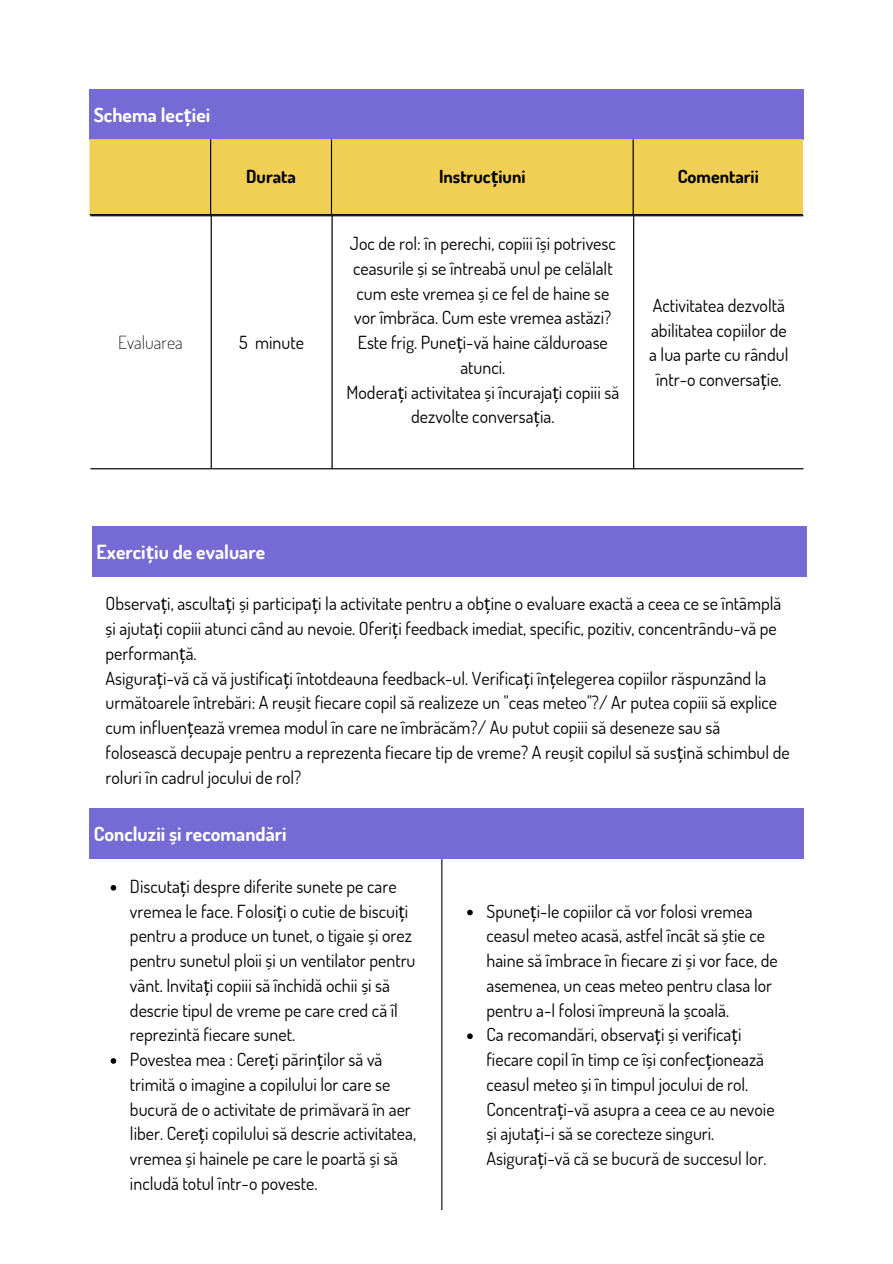
<style>
.page{position:relative;width:893px;height:1264px;background:#fff}
.page>*{position:absolute;margin:0;border:0;box-sizing:border-box;transform-origin:0 0}
.t1{font:700 19.5px "Dosis";color:#fff}
.t2{font:18px/24.8px "Dosis";color:#000}
.t3{font:700 18px "Dosis";color:#000}
.t4{font:200 18px "Dosis";color:#000}
.s1{font-family:"Noto Sans"}
</style>
<div class="page">
<div style="left:89px;top:808px;width:714px;height:50px;background:#766ad4"></div>
<svg style="left:111px;top:885px;width:5px;height:5px"></svg>
<svg style="left:111px;top:1058px;width:5px;height:5px"></svg>
<svg style="left:467px;top:909px;width:5px;height:6px"></svg>
<svg style="left:467px;top:1033px;width:5px;height:6px"></svg>
<hr style="left:441px;top:859px;width:1px;height:350px;background:#000">
<div style="left:92px;top:526px;width:714px;height:50px;background:#766ad4"></div>
<div style="left:89px;top:89px;width:714px;height:50px;background:#766ad4"></div>
<div style="left:90px;top:139px;width:712px;height:75px;background:#f1ce54"></div>
<hr style="left:210px;top:139px;width:1px;height:75px;background:#000">
<hr style="left:331px;top:139px;width:1px;height:75px;background:#000">
<hr style="left:632px;top:139px;width:1px;height:75px;background:#000">
<hr style="left:90px;top:214px;width:712px;height:1px;background:#000">
<hr style="left:211px;top:216px;width:1px;height:252px;background:#000">
<hr style="left:331px;top:216px;width:1px;height:252px;background:#000">
<hr style="left:633px;top:216px;width:1px;height:252px;background:#000">
<hr style="left:90px;top:215px;width:713px;height:1px;background:#000">
<hr style="left:90px;top:468px;width:713px;height:1px;background:#000">
<p class="t1" style="left:94px;top:102px;width:118px">Schema lec<span class="s1">ț</span>iei</p>
<p class="t3" style="left:246px;top:165px;width:51px">Durata</p>
<p class="t3" style="left:439px;top:165px;width:88px">Instruc<span class="s1">ț</span>iuni</p>
<p class="t3" style="left:677px;top:165px;width:83px">Comentarii</p>
<p class="t4" style="left:118px;top:330px;width:66px">Evaluarea</p>
<p class="t2" style="left:239px;top:329px;width:66px">5 minute</p>
<p class="t2" style="left:350px;top:230px;width:267px;text-align:center">Joc de rol: în perechi, copiii își potrivesc ceasurile și se întreabă unul pe celălalt cum este vremea și ce fel de haine se vor îmbrăca. Cum este vremea astăzi?<br>Este frig. Pune<span class="s1">ț</span>i-vă haine călduroase atunci.</p>
<p class="t2" style="left:346px;top:379px;width:274px;text-align:center">Modera<span class="s1">ț</span>i activitatea și încuraja<span class="s1">ț</span>i copiii să dezvolte conversa<span class="s1">ț</span>ia.</p>
<p class="t2" style="left:649px;top:292px;width:141px;text-align:center">Activitatea dezvoltă abilitatea copiilor de a lua parte cu rândul într-o conversa<span class="s1">ț</span>ie.</p>
<p class="t1" style="left:97px;top:538px;width:170px">Exerci<span class="s1">ț</span>iu de evaluare</p>
<p class="t2" style="left:106px;top:591px;width:677px">Observa<span class="s1">ț</span>i, asculta<span class="s1">ț</span>i și participa<span class="s1">ț</span>i la activitate pentru a ob<span class="s1">ț</span>ine o evaluare exactă a ceea ce se întâmplă și ajuta<span class="s1">ț</span>i copiii atunci când au nevoie. Oferi<span class="s1">ț</span>i feedback imediat, specific, pozitiv, concentrându-vă pe performan<span class="s1">ț</span>ă.</p>
<p class="t2" style="left:106px;top:665px;width:685px">Asigura<span class="s1">ț</span>i-vă că vă justifica<span class="s1">ț</span>i întotdeauna feedback-ul. Verifica<span class="s1">ț</span>i în<span class="s1">ț</span>elegerea copiilor răspunzând la următoarele întrebări: A reușit fiecare copil să realizeze un "ceas meteo"?/ Ar putea copiii să explice cum influen<span class="s1">ț</span>ează vremea modul în care ne îmbrăcăm?/ Au putut copiii să deseneze sau să folosească decupaje pentru a reprezenta fiecare tip de vreme? A reușit copilul să sus<span class="s1">ț</span>ină schimbul de roluri în cadrul jocului de rol?</p>
<p class="t1" style="left:94px;top:821px;width:194px">Concluzii și recomandări</p>
<p class="t2" style="left:130px;top:873px;width:287px">Discuta<span class="s1">ț</span>i despre diferite sunete pe care vremea le face. Folosi<span class="s1">ț</span>i o cutie de biscui<span class="s1">ț</span>i pentru a produce un tunet, o tigaie și orez pentru sunetul ploii și un ventilator pentru vânt. Invita<span class="s1">ț</span>i copiii să închidă ochii și să descrie tipul de vreme pe care cred că îl reprezintă fiecare sunet.</p>
<p class="t2" style="left:130px;top:1046px;width:288px">Povestea mea : Cere<span class="s1">ț</span>i părin<span class="s1">ț</span>ilor să vă trimită o imagine a copilului lor care se bucură de o activitate de primăvară în aer liber. Cere<span class="s1">ț</span>i copilului să descrie activitatea, vremea și hainele pe care le poartă și să includă totul într-o poveste.</p>
<p class="t2" style="left:486px;top:898px;width:293px">Spune<span class="s1">ț</span>i-le copiilor că vor folosi vremea ceasul meteo acasă, astfel încât să știe ce haine să îmbrace în fiecare zi și vor face, de asemenea, un ceas meteo pentru clasa lor pentru a-l folosi împreună la școală.</p>
<p class="t2" style="left:486px;top:1021px;width:289px">Ca recomandări, observa<span class="s1">ț</span>i și verifica<span class="s1">ț</span>i fiecare copil în timp ce își confec<span class="s1">ț</span>ionează ceasul meteo și în timpul jocului de rol.<br>Concentra<span class="s1">ț</span>i-vă asupra a ceea ce au nevoie și ajuta<span class="s1">ț</span>i-i să se corecteze singuri.<br>Asigura<span class="s1">ț</span>i-vă că se bucură de succesul lor.</p>
</div>
